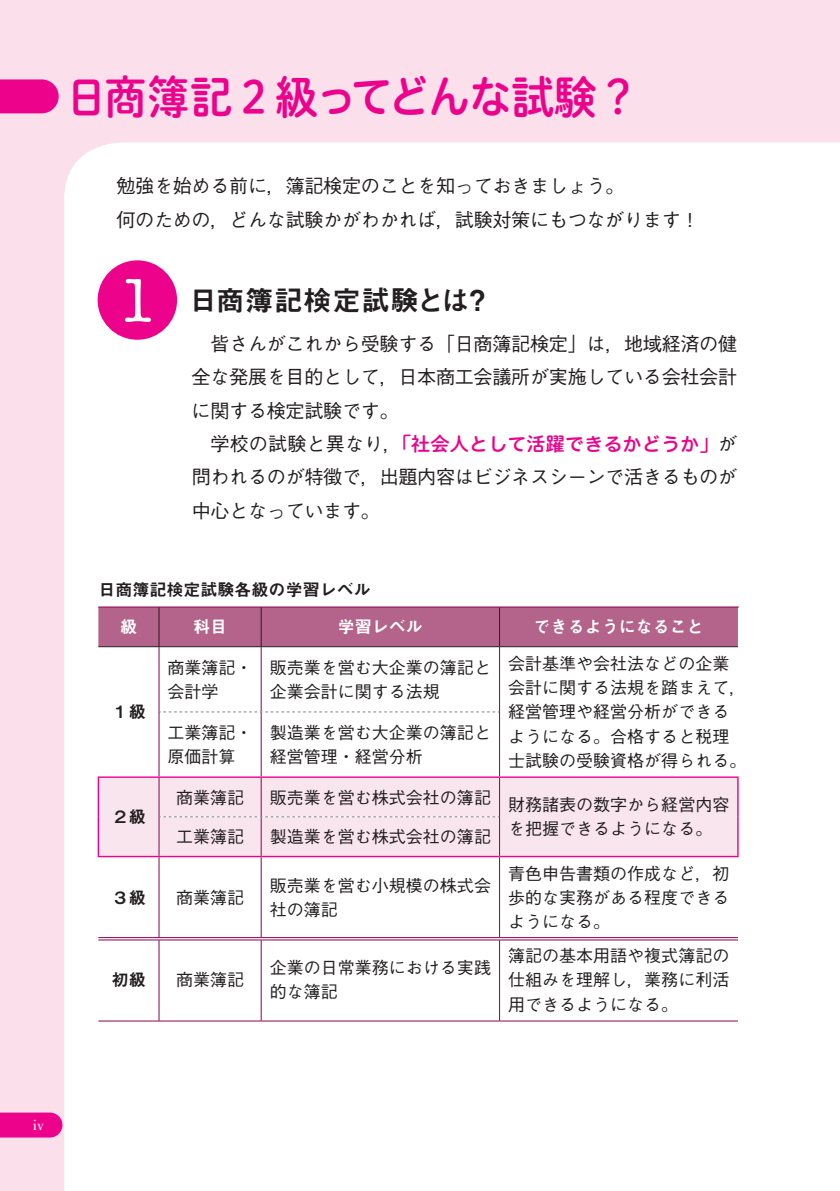
<style>
.page{position:relative;width:840px;height:1191px;background:#fff}
.page>*{position:absolute;margin:0;border:0;box-sizing:border-box;transform-origin:0 0}
.t1{font:63.8px "American Typewriter";color:#fff}
.t2{font:45.4px "Shuei M Go Std B";color:#ed028c;scale:.94 1}
.t3{font:28.4px "Midashi Go Pro MB31";letter-spacing:.025em;color:#231f20}
.t4{font:500 19.2px/33.4px "Gothic BBB Pro";letter-spacing:-.02em;color:#231f20}
.t5{font:500 17px/24.2px "Gothic BBB Pro";color:#231f20}
.t6{font:17px/36.8px "Midashi Go Pro MB31";color:#231f20}
.t7{font:17px "Midashi Go Pro MB31";color:#fff}
.t8{font:15.6px "Bodoni Std";color:#fff}
.s1{font-family:"Hira Maru Std N W6";font-size:43px}
.s2{font-family:"Shuei M Go Std B";font-weight:400;color:#ed028c}
.s3{font-family:"Hira Maru Std N W6";font-weight:400;font-size:18.2px;color:#ed028c}
.s4{color:#fff}
</style>
<div class="page">
<div style="left:0;top:0;width:839px;height:1191px;background:#fbdfeb"></div>
<div style="left:64px;top:142px;width:775px;height:1049px;background:#fff"></div>
<svg style="left:0;top:79px;width:59px;height:34px;background:#ee1393"></svg>
<div style="left:98px;top:260px;width:79px;height:80px;background:#ed028c;border-radius:50%"></div>
<div style="left:98px;top:607px;width:639px;height:39px;background:#b4638a"></div>
<svg style="left:99px;top:778px;width:637px;height:78px"></svg>
<div style="left:98px;top:940px;width:639px;height:80px;background:#fff"></div>
<hr style="left:98px;top:937px;width:61px;height:3px;background:#fff">
<hr style="left:159px;top:937px;width:102px;height:3px;background:#fff">
<hr style="left:261px;top:937px;width:238px;height:3px;background:#fff">
<hr style="left:499px;top:937px;width:238px;height:3px;background:#fff">
<hr style="left:736px;top:581px;width:2px;height:25px;background:#fff">
<hr style="left:98px;top:606px;width:61px;height:1px;background:#8d0052">
<hr style="left:159px;top:606px;width:102px;height:1px;background:#8d0052">
<hr style="left:261px;top:606px;width:238px;height:1px;background:#8d0052">
<hr style="left:499px;top:606px;width:239px;height:1px;background:#8d0052">
<hr style="left:159px;top:607px;width:1px;height:39px;background:#231f20">
<hr style="left:261px;top:607px;width:1px;height:39px;background:#231f20">
<hr style="left:499px;top:607px;width:1px;height:39px;background:#231f20">
<hr style="left:98px;top:646px;width:61px;height:1px;background:#231f20">
<hr style="left:159px;top:646px;width:102px;height:1px;background:#231f20">
<hr style="left:261px;top:646px;width:238px;height:1px;background:#231f20">
<hr style="left:499px;top:646px;width:238px;height:1px;background:#231f20">
<hr style="left:159px;top:647px;width:1px;height:65px;background:#8d0052">
<hr style="left:261px;top:647px;width:1px;height:64px;background:#8d0052">
<hr style="left:499px;top:647px;width:1px;height:65px;background:#8d0052">
<svg style="left:159px;top:711px;width:340px;height:1px"></svg>
<hr style="left:159px;top:712px;width:1px;height:64px;background:#8d0052">
<hr style="left:261px;top:712px;width:1px;height:64px;background:#8d0052">
<hr style="left:499px;top:712px;width:1px;height:64px;background:#8d0052">
<hr style="left:98px;top:776px;width:61px;height:2px;background:#ed028c">
<hr style="left:98px;top:778px;width:1px;height:39px;background:#ed028c">
<hr style="left:159px;top:776px;width:102px;height:2px;background:#ed028c">
<hr style="left:261px;top:776px;width:238px;height:2px;background:#ed028c">
<hr style="left:499px;top:776px;width:239px;height:2px;background:#ed028c">
<hr style="left:736px;top:778px;width:2px;height:39px;background:#ed028c">
<hr style="left:98px;top:817px;width:1px;height:39px;background:#ed028c">
<hr style="left:736px;top:817px;width:2px;height:39px;background:#ed028c">
<hr style="left:159px;top:778px;width:1px;height:39px;background:#8d0052">
<hr style="left:261px;top:778px;width:1px;height:38px;background:#8d0052">
<hr style="left:499px;top:778px;width:1px;height:39px;background:#8d0052">
<hr style="left:159px;top:817px;width:1px;height:39px;background:#8d0052">
<hr style="left:261px;top:817px;width:1px;height:39px;background:#8d0052">
<hr style="left:499px;top:817px;width:1px;height:39px;background:#8d0052">
<svg style="left:159px;top:816px;width:340px;height:1px"></svg>
<hr style="left:98px;top:856px;width:61px;height:1px;background:#ed028c">
<hr style="left:159px;top:856px;width:102px;height:1px;background:#ed028c">
<hr style="left:261px;top:856px;width:238px;height:1px;background:#ed028c">
<hr style="left:499px;top:856px;width:239px;height:1px;background:#ed028c">
<hr style="left:159px;top:857px;width:1px;height:80px;background:#8d0052">
<hr style="left:261px;top:857px;width:1px;height:80px;background:#8d0052">
<hr style="left:499px;top:857px;width:1px;height:80px;background:#8d0052">
<hr style="left:98px;top:937px;width:61px;height:1px;background:#8d0052">
<hr style="left:98px;top:939px;width:61px;height:1px;background:#8d0052">
<hr style="left:159px;top:937px;width:102px;height:1px;background:#8d0052">
<hr style="left:159px;top:939px;width:102px;height:1px;background:#8d0052">
<hr style="left:261px;top:937px;width:238px;height:1px;background:#8d0052">
<hr style="left:261px;top:939px;width:238px;height:1px;background:#8d0052">
<hr style="left:499px;top:937px;width:238px;height:1px;background:#8d0052">
<hr style="left:499px;top:939px;width:238px;height:1px;background:#8d0052">
<hr style="left:159px;top:940px;width:1px;height:80px;background:#8d0052">
<hr style="left:261px;top:940px;width:1px;height:80px;background:#8d0052">
<hr style="left:499px;top:940px;width:1px;height:80px;background:#8d0052">
<hr style="left:98px;top:1020px;width:61px;height:1px;background:#8d0052">
<hr style="left:159px;top:1020px;width:102px;height:1px;background:#8d0052">
<hr style="left:261px;top:1020px;width:238px;height:1px;background:#8d0052">
<hr style="left:499px;top:1020px;width:238px;height:1px;background:#8d0052">
<svg style="left:0;top:1112px;width:62px;height:25px;background:#ed0e91"></svg>
<p class="t2" style="left:65px;top:63px;width:612px">日商簿記２級<span class="s1">ってどんな</span>試験？</p>
<p class="t4" style="left:98px;top:167px;width:603px">　勉強を始める前に，簿記検定のことを知っておきましょう。<br>　何のための，どんな試験かがわかれば，試験対策にもつながります！</p>
<p class="t1" style="left:117px;top:252px;width:42px">1</p>
<p class="t3" style="left:189px;top:277px;width:303px">日商簿記検定試験とは？</p>
<p class="t4" style="left:191px;top:325px;width:546px">　皆さんがこれから受験する「日商簿記検定」は，地域経済の健全な発展を目的として，日本商工会議所が実施している会社会計に関する検定試験です。<br>　学校の試験と異なり，<span class="s2">「社会人</span><span class="s3">として</span><span class="s2">活躍</span><span class="s3">できるかどうか</span><span class="s2">」</span>が問われるのが特徴で，出題内容はビジネスシーンで活きるものが中心となっています。</p>
<p class="t6" style="left:120px;top:569px;width:252px;text-indent:-22px">日商簿記検定試験各級の学習レベル<span class="s4">級</span></p>
<p class="t7" style="left:193px;top:613px;width:36px">科目</p>
<p class="t7" style="left:337px;top:613px;width:87px">学習レベル</p>
<p class="t7" style="left:533px;top:613px;width:172px">できるようになること</p>
<p class="t6" style="left:112px;top:691px;width:36px">１級</p>
<p class="t6" style="left:112px;top:796px;width:36px">２級</p>
<p class="t5" style="left:167px;top:653px;width:87px">商業簿記・会計学</p>
<p class="t5" style="left:269px;top:653px;width:223px">販売業を営む大企業の簿記と企業会計に関する法規</p>
<p class="t5" style="left:508px;top:649px;width:240px">会計基準や会社法などの企業会計に関する法規を踏まえて，経営管理や経営分析ができるようになる。合格すると税理士試験の受験資格が得られる。</p>
<p class="t5" style="left:167px;top:718px;width:87px">工業簿記・原価計算</p>
<p class="t5" style="left:269px;top:718px;width:223px">製造業を営む大企業の簿記と経営管理・経営分析</p>
<p class="t5" style="left:176px;top:783px;width:70px">商業簿記</p>
<p class="t5" style="left:269px;top:783px;width:223px">販売業を営む株式会社の簿記</p>
<p class="t5" style="left:508px;top:790px;width:223px">財務諸表の数字から経営内容</p>
<p class="t5" style="left:176px;top:822px;width:70px">工業簿記</p>
<p class="t5" style="left:269px;top:822px;width:223px">製造業を営む株式会社の簿記</p>
<p class="t5" style="left:508px;top:815px;width:206px">を把握できるようになる。</p>
<p class="t6" style="left:112px;top:877px;width:36px">３級</p>
<p class="t5" style="left:176px;top:883px;width:70px">商業簿記</p>
<p class="t5" style="left:269px;top:871px;width:223px">販売業を営む小規模の株式会社の簿記</p>
<p class="t5" style="left:508px;top:859px;width:223px;text-align:justify">青色申告書類の作成など，初歩的な実務がある程度できるようになる。</p>
<p class="t6" style="left:112px;top:959px;width:36px">初級</p>
<p class="t5" style="left:176px;top:965px;width:70px">商業簿記</p>
<p class="t5" style="left:269px;top:953px;width:223px">企業の日常業務における実践的な簿記</p>
<p class="t5" style="left:508px;top:941px;width:223px;text-align:justify">簿記の基本用語や複式簿記の仕組みを理解し，業務に利活用できるようになる。</p>
<p class="t8" style="left:33px;top:1116px;width:13px">iv</p>
</div>
